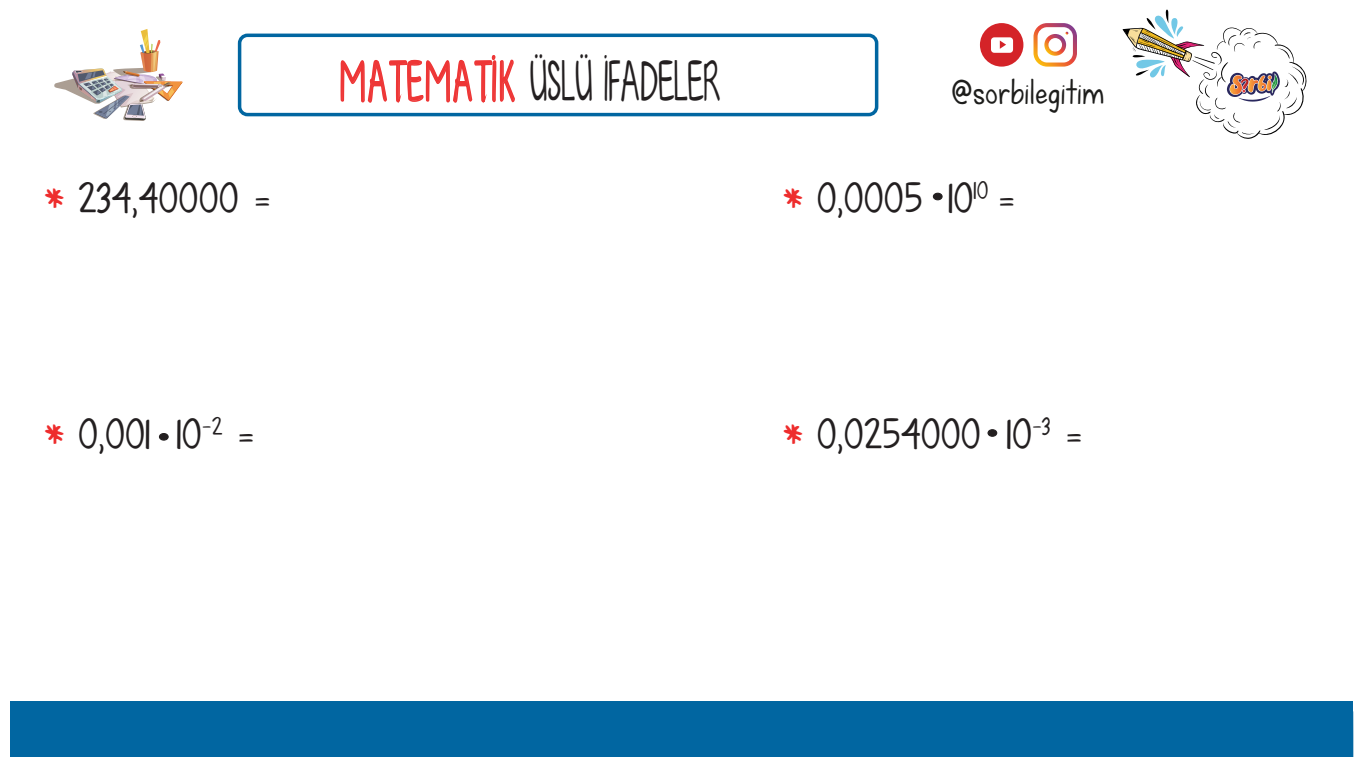
<style>
.page{position:relative;width:1361px;height:766px;background:#fff}
.page>*{position:absolute;margin:0;border:0;box-sizing:border-box;transform-origin:0 0}
.t1{font:56px "KG Fall For You";color:#231f20;scale:.67 1}
.t2{font:42.5px "KG Fall For You";color:#231f20}
.t3{font:34.98px "KG Fall For You";letter-spacing:.02em;color:#1d1d1b}
.s1{color:#ee2d2d}
.s2{color:#ee3636}
</style>
<div class="page">
<svg style="left:1122px;top:9px;width:184px;height:130px"></svg>
<svg style="left:1033px;top:23px;width:44px;height:44px"></svg>
<div style="left:980px;top:23px;width:43px;height:44px;background:#d42328;border-radius:50%"></div>
<svg style="left:991px;top:37px;width:22px;height:16px"></svg>
<div style="left:238px;top:34px;width:640px;height:82px;border:3px solid #0166a1;border-radius:8px"></div>
<img style="left:54px;top:29px;width:128px;height:92px">
<div style="left:10px;top:700px;width:1343px;height:56px;background:#0166a1"></div>
<div style="left:988px;top:429px;width:8px;height:7px;background:#231f20;border-radius:50%"></div>
<div style="left:987px;top:429px;width:10px;height:7px;border:1px solid #231f20;border-radius:50%"></div>
<div style="left:933px;top:193px;width:9px;height:7px;background:#231f20;border-radius:50%"></div>
<div style="left:933px;top:193px;width:9px;height:7px;border:1px solid #231f20;border-radius:50%"></div>
<div style="left:159px;top:433px;width:9px;height:7px;background:#231f20;border-radius:50%"></div>
<div style="left:159px;top:433px;width:10px;height:7px;border:1px solid #231f20;border-radius:50%"></div>
<p class="t2" style="left:43px;top:172px;width:231px"><span class="s1">*</span> 234,40000 =</p>
<h1 class="t1" style="left:340px;top:48px;width:569px"><span class="s2">MATEMATİK</span> ÜSLÜ İFADELER</h1>
<p class="t3" style="left:952px;top:70px;width:153px">@sorbilegitim</p>
<p class="t2" style="left:781px;top:172px;width:236px"><span class="s1">*</span> 0,0005 10<sup>10</sup> =</p>
<p class="t2" style="left:43px;top:408px;width:214px"><span class="s1">*</span> 0,001 10<sup>-2</sup> =</p>
<p class="t2" style="left:781px;top:408px;width:304px"><span class="s1">*</span> 0,0254000 10<sup>-3</sup> =</p>
</div>
